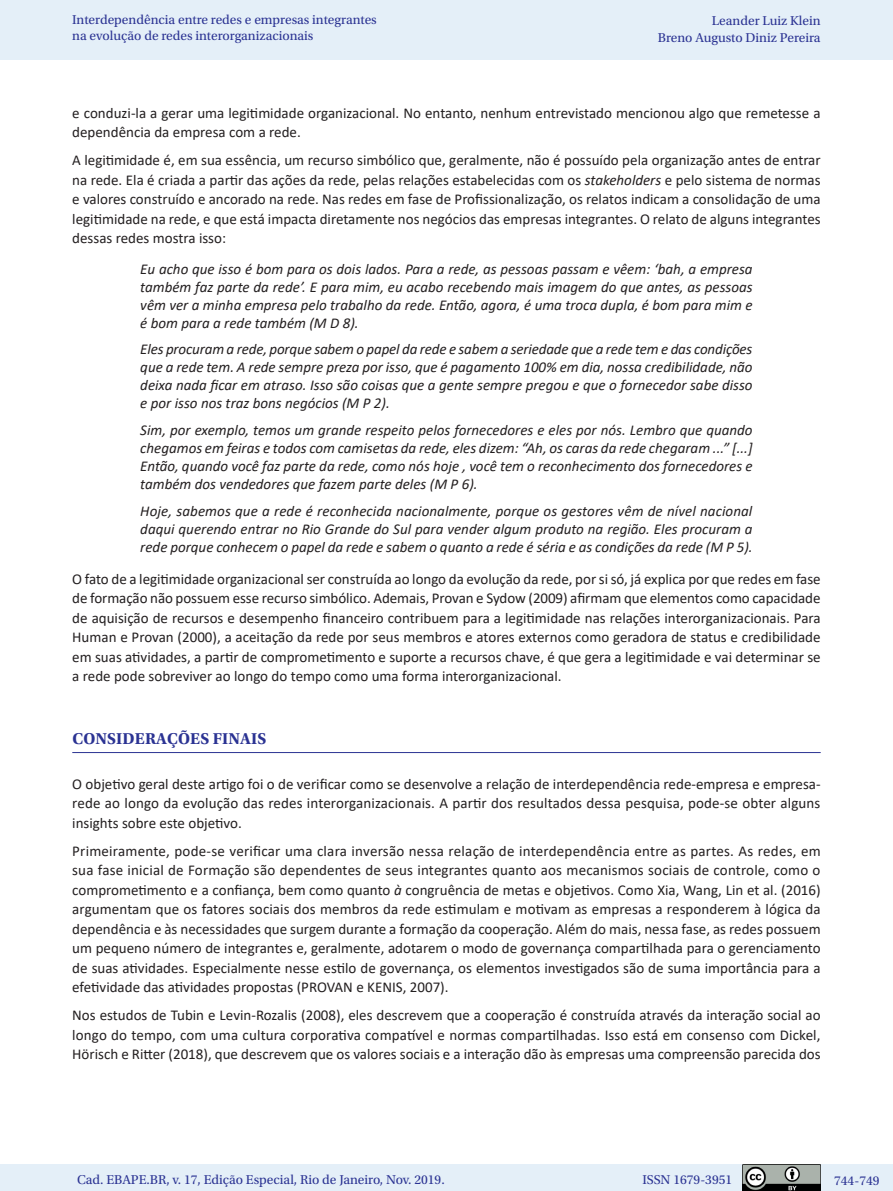
<style>
.page{position:relative;width:893px;height:1191px;background:#fff}
.page>*{position:absolute;margin:0;border:0;box-sizing:border-box;transform-origin:0 0}
._07_1_sub_1{font:700 16.5px "Utopia Std";letter-spacing:.01em;color:#2b3393}
._06_0_texto{font:15px/19.5px "Calibri";color:#231f20;text-align:justify}
._06_2_citação{font:italic 15px/18px "Calibri";color:#231f20;text-align:justify}
.t1{font:13.5px/16.5px "Utopia Std";color:#2b3393}
.s1{font-style:italic}
</style>
<div class="page">
<div style="left:0;top:0;width:893px;height:60px;background:#e4eff8"></div>
<div style="left:0;top:1164px;width:893px;height:27px;background:#e4eff8"></div>
<img style="left:743px;top:1164px;width:78px;height:27px">
<hr style="left:72px;top:752px;width:749px;height:1px;background:#2b3393">
<p class="t1" style="left:72px;top:11px;width:306px">Interdependência entre redes e empresas integrantes na evolução de redes interorganizacionais</p>
<p class="t1" style="left:658px;top:13px;width:164px;text-align:right">Leander Luiz Klein<br>Breno Augusto Diniz Pereira</p>
<p class="_06_0_texto" style="left:72px;top:102px;width:750px">e conduzi-la a gerar uma legitimidade organizacional. No entanto, nenhum entrevistado mencionou algo que remetesse a dependência da empresa com a rede.</p>
<p class="_06_0_texto" style="left:72px;top:150px;width:750px">A legitimidade é, em sua essência, um recurso simbólico que, geralmente, não é possuído pela organização antes de entrar na rede. Ela é criada a partir das ações da rede, pelas relações estabelecidas com os <span class="s1">stakeholders</span> e pelo sistema de normas e valores construído e ancorado na rede. Nas redes em fase de Profissionalização, os relatos indicam a consolidação de uma legitimidade na rede, e que está impacta diretamente nos negócios das empresas integrantes. O relato de alguns integrantes dessas redes mostra isso:</p>
<p class="_06_2_citação" style="left:140px;top:259px;width:614px">Eu acho que isso é bom para os dois lados. Para a rede, as pessoas passam e vêem: ‘bah, a empresa também faz parte da rede’. E para mim, eu acabo recebendo mais imagem do que antes, as pessoas vêm ver a minha empresa pelo trabalho da rede. Então, agora, é uma troca dupla, é bom para mim e é bom para a rede também (M D 8).</p>
<p class="_06_2_citação" style="left:140px;top:340px;width:614px">Eles procuram a rede, porque sabem o papel da rede e sabem a seriedade que a rede tem e das condições que a rede tem. A rede sempre preza por isso, que é pagamento 100% em dia, nossa credibilidade, não deixa nada ficar em atraso. Isso são coisas que a gente sempre pregou e que o fornecedor sabe disso e por isso nos traz bons negócios (M P 2).</p>
<p class="_06_2_citação" style="left:140px;top:420px;width:614px">Sim, por exemplo, temos um grande respeito pelos fornecedores e eles por nós. Lembro que quando chegamos em feiras e todos com camisetas da rede, eles dizem: “Ah, os caras da rede chegaram ...” [...] Então, quando você faz parte da rede, como nós hoje , você tem o reconhecimento dos fornecedores e também dos vendedores que fazem parte deles (M P 6).</p>
<p class="_06_2_citação" style="left:140px;top:501px;width:614px">Hoje, sabemos que a rede é reconhecida nacionalmente, porque os gestores vêm de nível nacional daqui querendo entrar no Rio Grande do Sul para vender algum produto na região. Eles procuram a rede porque conhecem o papel da rede e sabem o quanto a rede é séria e as condições da rede (M P 5).</p>
<p class="_06_0_texto" style="left:72px;top:568px;width:750px">O fato de a legitimidade organizacional ser construída ao longo da evolução da rede, por si só, já explica por que redes em fase de formação não possuem esse recurso simbólico. Ademais, Provan e Sydow (2009) afirmam que elementos como capacidade de aquisição de recursos e desempenho financeiro contribuem para a legitimidade nas relações interorganizacionais. Para Human e Provan (2000), a aceitação da rede por seus membros e atores externos como geradora de status e credibilidade em suas atividades, a partir de comprometimento e suporte a recursos chave, é que gera a legitimidade e vai determinar se a rede pode sobreviver ao longo do tempo como uma forma interorganizacional.</p>
<p class="_07_1_sub_1" style="left:72px;top:728px;width:195px">CONSIDERAÇÕES FINAIS</p>
<p class="_06_0_texto" style="left:72px;top:773px;width:750px">O objetivo geral deste artigo foi o de verificar como se desenvolve a relação de interdependência rede-empresa e empresa&shy;rede ao longo da evolução das redes interorganizacionais. A partir dos resultados dessa pesquisa, pode-se obter alguns insights sobre este objetivo.</p>
<p class="_06_0_texto" style="left:72px;top:840px;width:750px">Primeiramente, pode-se verificar uma clara inversão nessa relação de interdependência entre as partes. As redes, em sua fase inicial de Formação são dependentes de seus integrantes quanto aos mecanismos sociais de controle, como o comprometimento e a confiança, bem como quanto <span class="s1">à</span> congruência de metas e objetivos. Como Xia, Wang, Lin et al. (2016) argumentam que os fatores sociais dos membros da rede estimulam e motivam as empresas a responderem à lógica da dependência e às necessidades que surgem durante a formação da cooperação. Além do mais, nessa fase, as redes possuem um pequeno número de integrantes e, geralmente, adotarem o modo de governança compartilhada para o gerenciamento de suas atividades. Especialmente nesse estilo de governança, os elementos investigados são de suma importância para a efetividade das atividades propostas (PROVAN e KENIS, 2007).</p>
<p class="_06_0_texto" style="left:72px;top:1005px;width:750px">Nos estudos de Tubin e Levin-Rozalis (2008), eles descrevem que a cooperação é construída através da interação social ao longo do tempo, com uma cultura corporativa compatível e normas compartilhadas. Isso está em consenso com Dickel, Hörisch e Ritter (2018), que descrevem que os valores sociais e a interação dão às empresas uma compreensão parecida dos</p>
<p class="t1" style="left:77px;top:1171px;width:369px">Cad. EBAPE.BR, v. 17, Edição Especial, Rio de Janeiro, Nov. 2019.</p>
<p class="t1" style="left:642px;top:1171px;width:91px">ISSN 1679-3951</p>
<p class="t1" style="left:834px;top:1172px;width:47px">744-749</p>
</div>
